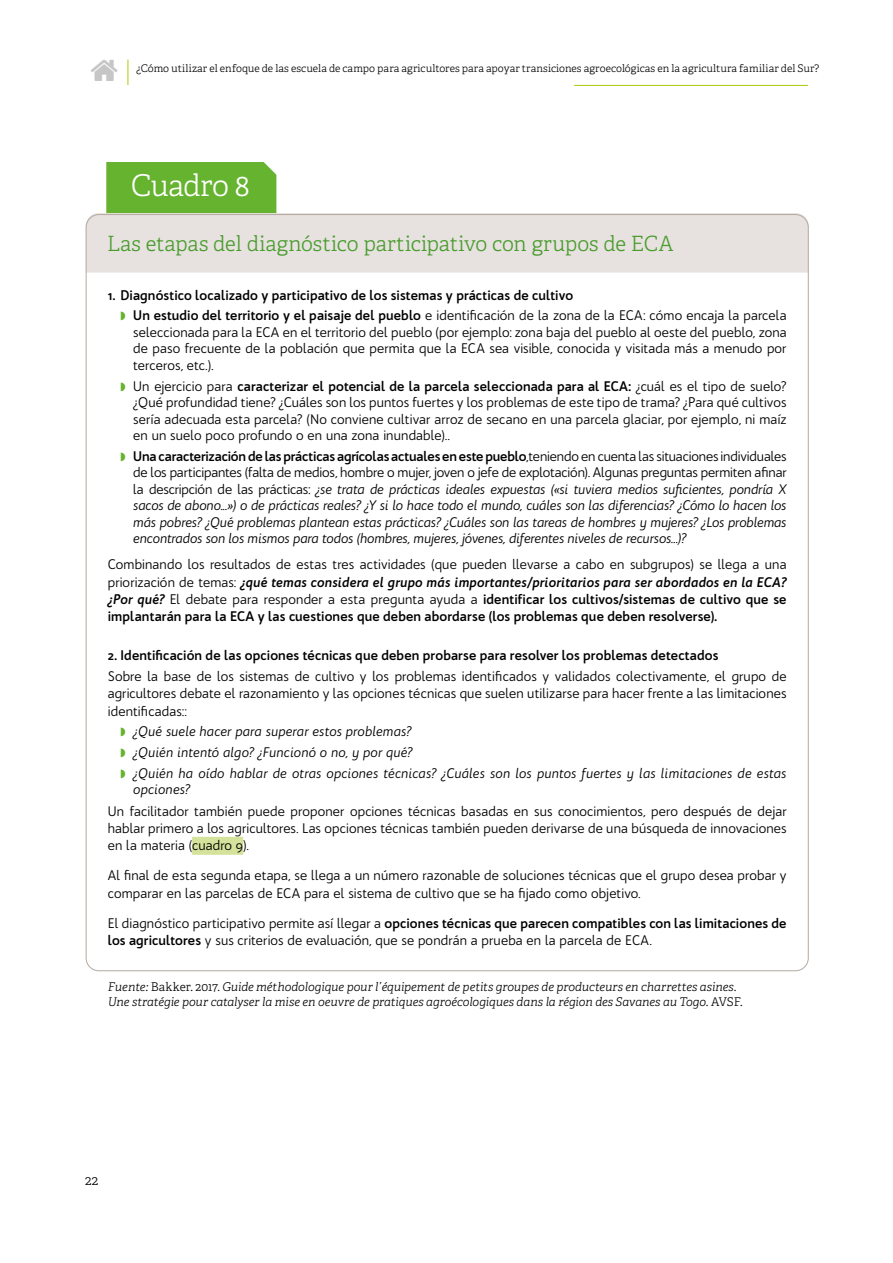
<style>
.page{position:relative;width:893px;height:1263px;background:#fff}
.page>*{position:absolute;margin:0;border:0;box-sizing:border-box;transform-origin:0 0}
.t1{font:300 30px "Adelle";letter-spacing:-.025em;color:#fff}
.t2{font:300 21px "Adelle";color:#499c2d}
.t3{font:13.5px/17.2px "Bw Quinta Pro";letter-spacing:.005em;color:#000;text-align:justify}
.t4{font:italic 13.5px/16.5px "Bw Quinta Pro";color:#000;text-align:justify}
.t5{font:700 13.5px/20.7px "Bw Quinta Pro";letter-spacing:.005em;color:#000}
.t6{font:300 13.5px "Adelle";color:#000}
.t7{font:italic 300 12px/15px "Adelle";letter-spacing:-.005em;color:#000}
.t8{font:300 10.5px "Adelle";letter-spacing:.005em;color:#000}
.s1{color:#65b32e}
.s2{font-weight:400}
.s3{font-weight:700}
.s4{font-weight:700;font-style:normal}
.s5{font-style:normal}
.s6{font-weight:700;font-style:italic}
</style>
<div class="page">
<hr style="left:574px;top:85px;width:234px;height:1px;background:#afca0b">
<div style="left:192px;top:837px;width:51px;height:18px;background:#d4e29b"></div>
<svg style="left:86px;top:162px;width:723px;height:111px"></svg>
<svg style="left:128px;top:60px;width:1px;height:25px"></svg>
<p class="t8" style="left:136px;top:62px;width:685px">¿Cómo utilizar el enfoque de las escuela de campo para agricultores para apoyar transiciones agroecológicas en la agricultura familiar del Sur?</p>
<h1 class="t1" style="left:131px;top:167px;width:120px">Cuadro 8</h1>
<h2 class="t2" style="left:107px;top:230px;width:568px">Las etapas del diagnóstico participativo con grupos de ECA</h2>
<p class="t5" style="left:121px;top:285px;width:668px;text-indent:-13px">1. Diagnóstico localizado y participativo de los sistemas y prácticas de cultivo<br><span class="s1">◗</span> Un estudio del territorio y el paisaje del pueblo <span class="s2">e identificación de la zona de la ECA: cómo encaja la parcela</span></p>
<p class="t3" style="left:133px;top:324px;width:655px;line-height:16.5px">seleccionada para la ECA en el territorio del pueblo (por ejemplo: zona baja del pueblo al oeste del pueblo, zona de paso frecuente de la población que permita que la ECA sea visible, conocida y visitada más a menudo por terceros, etc.).</p>
<p class="t3" style="left:133px;top:378px;width:655px;line-height:16.5px;text-indent:-13px"><span class="s1">◗</span> Un ejercicio para <span class="s3">caracterizar el potencial de la parcela seleccionada para al ECA:</span> ¿cuál es el tipo de suelo? ¿Qué profundidad tiene? ¿Cuáles son los puntos fuertes y los problemas de este tipo de trama? ¿Para qué cultivos sería adecuada esta parcela? (No conviene cultivar arroz de secano en una parcela glaciar, por ejemplo, ni maíz en un suelo poco profundo o en una zona inundable)..</p>
<p class="t4" style="left:133px;top:448px;width:655px;text-indent:-13px"><span class="s1">◗</span> <span class="s4">Una caracterización de las prácticas agrícolas actuales en este pueblo</span><span class="s5">,teniendo en cuenta las situaciones individuales de los participantes (falta de medios, hombre o mujer, joven o jefe de explotación). Algunas preguntas permiten afinar la descripción de las prácticas:</span> ¿se trata de prácticas ideales expuestas («si tuviera medios suficientes, pondría X sacos de abono...») o de prácticas reales? ¿Y si lo hace todo el mundo, cuáles son las diferencias? ¿Cómo lo hacen los más pobres? ¿Qué problemas plantean estas prácticas? ¿Cuáles son las tareas de hombres y mujeres? ¿Los problemas encontrados son los mismos para todos (hombres, mujeres, jóvenes, diferentes niveles de recursos...)?</p>
<p class="t3" style="left:108px;top:556px;width:680px">Combinando los resultados de estas tres actividades (que pueden llevarse a cabo en subgrupos) se llega a una priorización de temas: <span class="s6">¿qué temas considera el grupo más importantes/prioritarios para ser abordados en la ECA? ¿Por qué?</span> El debate para responder a esta pregunta ayuda a <span class="s3">identificar los cultivos/sistemas de cultivo que se implantarán para la ECA y las cuestiones que deben abordarse (los problemas que deben resolverse).</span></p>
<p class="t5" style="left:108px;top:644px;width:612px">2. Identificación de las opciones técnicas que deben probarse para resolver los problemas detectados</p>
<p class="t3" style="left:108px;top:667px;width:680px">Sobre la base de los sistemas de cultivo y los problemas identificados y validados colectivamente, el grupo de agricultores debate el razonamiento y las opciones técnicas que suelen utilizarse para hacer frente a las limitaciones identificadas::</p>
<p class="t4" style="left:121px;top:721px;width:668px;line-height:20.7px;text-align:left"><span class="s1">◗</span> ¿Qué suele hacer para superar estos problemas?<br><span class="s1">◗</span> ¿Quién intentó algo? ¿Funcionó o no, y por qué?<br><span class="s1">◗</span> ¿Quién ha oído hablar de otras opciones técnicas? ¿Cuáles son los puntos fuertes y las limitaciones de estas</p>
<p class="t4" style="left:133px;top:781px;width:58px">opciones?</p>
<p class="t3" style="left:108px;top:802px;width:680px">Un facilitador también puede proponer opciones técnicas basadas en sus conocimientos, pero después de dejar hablar primero a los agricultores. Las opciones técnicas también pueden derivarse de una búsqueda de innovaciones en la materia (cuadro 9).</p>
<p class="t3" style="left:108px;top:867px;width:680px">Al final de esta segunda etapa, se llega a un número razonable de soluciones técnicas que el grupo desea probar y comparar en las parcelas de ECA para el sistema de cultivo que se ha fijado como objetivo.</p>
<p class="t3" style="left:108px;top:914px;width:680px">El diagnóstico participativo permite así llegar a <span class="s3">opciones técnicas que parecen compatibles con las limitaciones de los agricultores</span> y sus criterios de evaluación, que se pondrán a prueba en la parcela de ECA.</p>
<p class="t7" style="left:108px;top:980px;width:636px">Fuente: <span class="s5">Bakker. 2017.</span> Guide méthodologique pour l’équipement de petits groupes de producteurs en charrettes asines.<br>Une stratégie pour catalyser la mise en oeuvre de pratiques agroécologiques dans la région des Savanes au Togo. <span class="s5">AVSF.</span></p>
<p class="t6" style="left:85px;top:1172px;width:14px">22</p>
</div>
